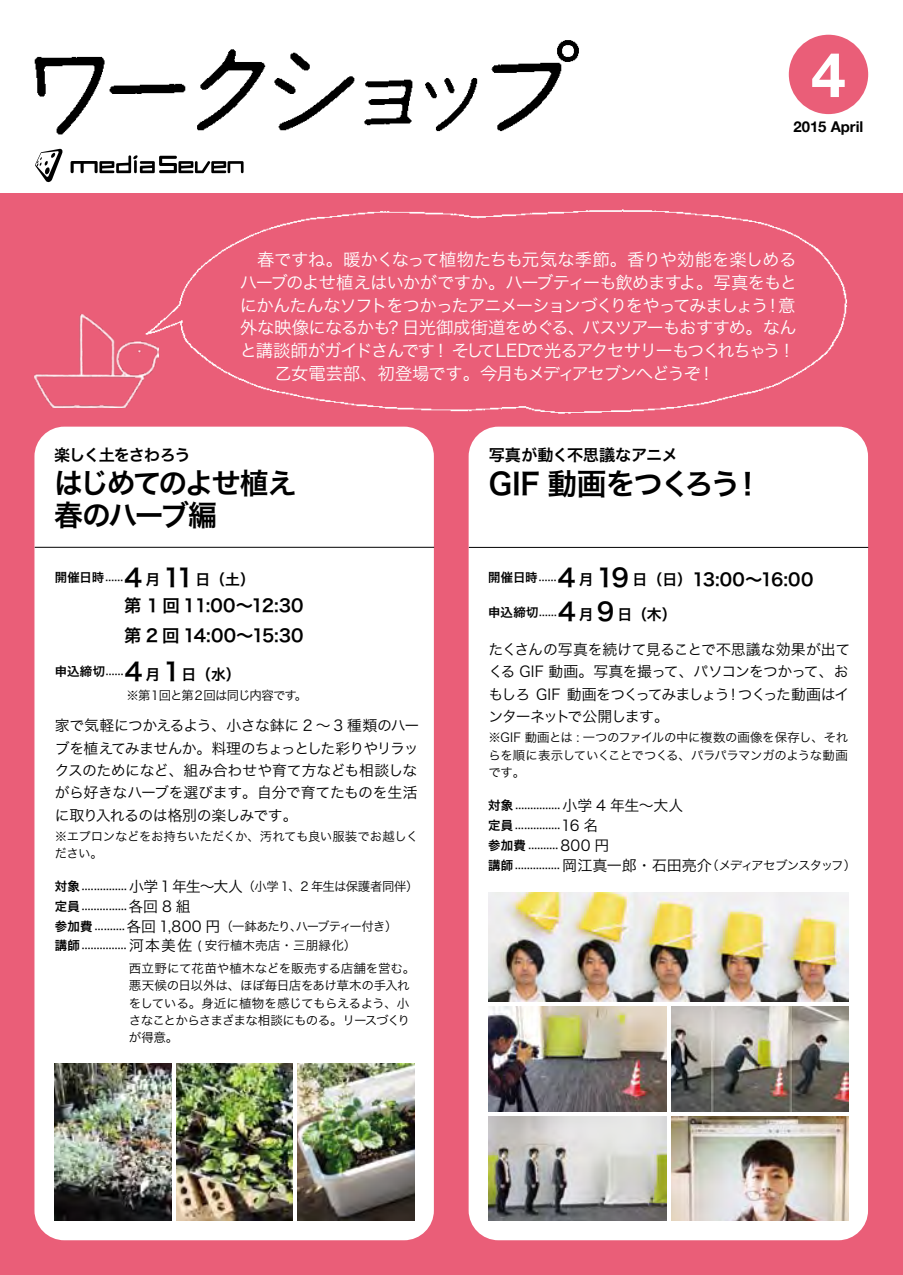
<style>
.page{position:relative;width:903px;height:1275px;background:#fff}
.page>*{position:absolute;margin:0;border:0;box-sizing:border-box;transform-origin:0 0}
.t1{font:700 61.95px "Helvetica Neue";color:#fff}
.t2{font:29.75px "Hira Kaku Pro W6";letter-spacing:-.05em;color:#000}
.t3{font:28.88px/32.2px "Hira Kaku Pro W6";letter-spacing:-.085em;color:#000}
.t4{font:17.32px/22.8px "Hira Kaku Pro W3";letter-spacing:-.07em;color:#fff;text-align:justify}
.t5{font:17.32px/29.8px "Hira Kaku Pro W6";letter-spacing:.005em;color:#000}
.t6{font:16.1px "Hira Kaku Pro W6";letter-spacing:-.02em;color:#000}
.t7{font:16.1px "Hira Kaku Pro W6";letter-spacing:-.075em;color:#000}
.t8{font:14.88px/22.4px "Hira Kaku Pro W3";letter-spacing:-.045em;color:#000;text-align:justify}
.t9{font:14.88px "Hira Kaku Pro W6";color:#000}
.t10{font:700 14.88px "Helvetica Neue";color:#000}
.t11{font:12.42px/17.3px "Hira Kaku Pro W3";letter-spacing:-.04em;color:#000}
.t12{font:12.42px "Hira Kaku Pro W3";letter-spacing:-.105em;color:#000}
.t13{font:12.42px "Hira Kaku Pro W3";letter-spacing:-.095em;color:#000}
.t14{font:9.97px/19.8px "Hira Kaku Pro W6";color:#000}
.s1{font-size:12.42px}
.s2{font-size:24.85px}
.s3{font-family:"Hira Kaku Pro W3";font-size:14.88px}
.s4{font-family:"Hira Kaku Pro W3";font-size:12.42px}
.s5{font-family:"Hira Kaku Pro W6"}
.s6{font-family:"Hira Kaku Pro W6";font-size:9.97px}
.s7{font-size:14.88px}
</style>
<div class="page">
<div style="left:0;top:193px;width:903px;height:1082px;background:#ea5e78"></div>
<div style="left:34px;top:427px;width:400px;height:813px;background:#fff;border-radius:30px"></div>
<div style="left:469px;top:427px;width:399px;height:813px;background:#fff;border-radius:30px"></div>
<img style="left:118px;top:173px;width:749px;height:276px">
<svg style="left:71px;top:168px;width:173px;height:5px"></svg>
<svg style="left:37px;top:168px;width:20px;height:15px"></svg>
<img style="left:34px;top:40px;width:545px;height:128px">
<hr style="left:35px;top:547px;width:399px;height:1px;background:#000">
<hr style="left:469px;top:547px;width:399px;height:1px;background:#000">
<div style="left:789px;top:35px;width:79px;height:79px;background:#ea5e78;border-radius:50%"></div>
<img style="left:35px;top:314px;width:124px;height:93px">
<img style="left:298px;top:1063px;width:116px;height:157px">
<img style="left:176px;top:1063px;width:117px;height:157px">
<img style="left:55px;top:1063px;width:116px;height:157px">
<img style="left:489px;top:892px;width:359px;height:110px">
<img style="left:489px;top:1116px;width:177px;height:104px">
<img style="left:671px;top:1116px;width:177px;height:104px">
<img style="left:489px;top:1007px;width:177px;height:104px">
<img style="left:671px;top:1007px;width:177px;height:104px">
<p class="t1" style="left:811px;top:26px;width:36px">4</p>
<p class="t10" style="left:793px;top:115px;width:71px">2015 April</p>
<p class="t4" style="left:240px;top:247px;width:559px">　春ですね。暖かくなって植物たちも元気な季節。香りや効能を楽しめるハーブのよせ植えはいかがですか。ハーブティーも飲めますよ。写真をもとにかんたんなソフトをつかったアニメーションづくりをやってみましょう！意外な映像になるかも？日光御成街道をめぐる、バスツアーもおすすめ。なんと講談師がガイドさんです！そしてLEDで光るアクセサリーもつくれちゃう！　　乙女電芸部、初登場です。今月もメディアセブンへどうぞ！</p>
<p class="t7" style="left:54px;top:440px;width:138px">楽しく土をさわろう</p>
<p class="t3" style="left:54px;top:466px;width:244px">はじめてのよせ植え春のハーブ編</p>
<p class="t14" style="left:55px;top:567px;width:70px"><span class="s1">開催日時</span>......</p>
<p class="t9" style="left:124px;top:566px;width:132px"><span class="s2">4</span> 月 <span class="s2">11</span>日（土）</p>
<p class="t5" style="left:55px;top:590px;width:250px">　　　　第１回 11:00～12:30　　　　第 2 回 14:00～15:30</p>
<p class="t14" style="left:55px;top:661px;width:70px"><span class="s1">申込締切</span>......</p>
<p class="t9" style="left:125px;top:660px;width:118px"><span class="s2">4</span> 月 <span class="s2">1</span>日（水）</p>
<p class="t13" style="left:126px;top:684px;width:182px">※第１回と第２回は同じ内容です。</p>
<p class="t8" style="left:55px;top:713px;width:366px;text-align:left">家で気軽につかえるよう、小さな鉢に 2 ～ 3 種類のハーブを植えてみませんか。料理のちょっとした彩りやリラックスのためになど、組み合わせや育て方なども相談しながら好きなハーブを選びます。自分で育てたものを生活に取り入れるのは格別の楽しみです。</p>
<p class="t11" style="left:55px;top:826px;width:365px">※エプロンなどをお持ちいただくか、汚れても良い服装でお越しください。</p>
<p class="t14" style="left:55px;top:876px;width:365px"><span class="s1">対象</span> ............... <span class="s3">小学1年生～大人</span><span class="s4">（小学1、2 年生は保護者同伴）</span><span class="s1">定員</span> ...............<span class="s3">各回 8 組</span></p>
<p class="t12" style="left:55px;top:915px;width:344px"><span class="s5">参加費</span> <span class="s6">..........</span> <span class="s7">各回 1,800 円</span>（一鉢あたり、ハーブティー付き）</p>
<p class="t14" style="left:55px;top:935px;width:303px"><span class="s1">講師</span>............... <span class="s3">河本美佐</span> <span class="s4">( 安行植木売店・三朋緑化）</span></p>
<p class="t11" style="left:129px;top:958px;width:288px">西立野にて花苗や植木などを販売する店舗を営む。悪天候の日以外は、ほぼ毎日店をあけ草木の手入れをしている。身近に植物を感じてもらえるよう、小さなことからさまざまな相談にものる。リースづくりが得意。</p>
<p class="t6" style="left:489px;top:440px;width:191px">写真が動く不思議なアニメ</p>
<p class="t2" style="left:489px;top:457px;width:275px">GIF 動画をつくろう！</p>
<p class="t14" style="left:488px;top:567px;width:70px"><span class="s1">開催日時</span>......</p>
<p class="t5" style="left:558px;top:564px;width:257px"><span class="s2">4</span> <span class="s7">月</span> <span class="s2">19</span> <span class="s7">日（日）</span>13:00～16:00</p>
<p class="t14" style="left:488px;top:602px;width:70px"><span class="s1">申込締切</span>......</p>
<p class="t9" style="left:558px;top:601px;width:120px"><span class="s2">4</span>月 <span class="s2">9</span>日（木）</p>
<p class="t8" style="left:488px;top:637px;width:363px">たくさんの写真を続けて見ることで不思議な効果が出てくる GIF 動画。写真を撮って、パソコンをつかって、おもしろ GIF 動画をつくってみましょう！つくった動画はインターネットで公開します。</p>
<p class="t11" style="left:488px;top:728px;width:361px;text-align:justify">※GIF 動画とは : 一つのファイルの中に複数の画像を保存し、それらを順に表示していくことでつくる、パラパラマンガのような動画です。</p>
<p class="t14" style="left:488px;top:795px;width:370px"><span class="s1">対象</span> ............... <span class="s3">小学 4 年生～大人<br></span><span class="s1">定員</span> ...............<span class="s3">16 名<br></span><span class="s1">参加費</span> .......... <span class="s3">800 円<br></span><span class="s1">講師</span> ............... <span class="s3">岡江真一郎・石田亮介</span><span class="s4">（メディアセブンスタッフ）</span></p>
</div>
